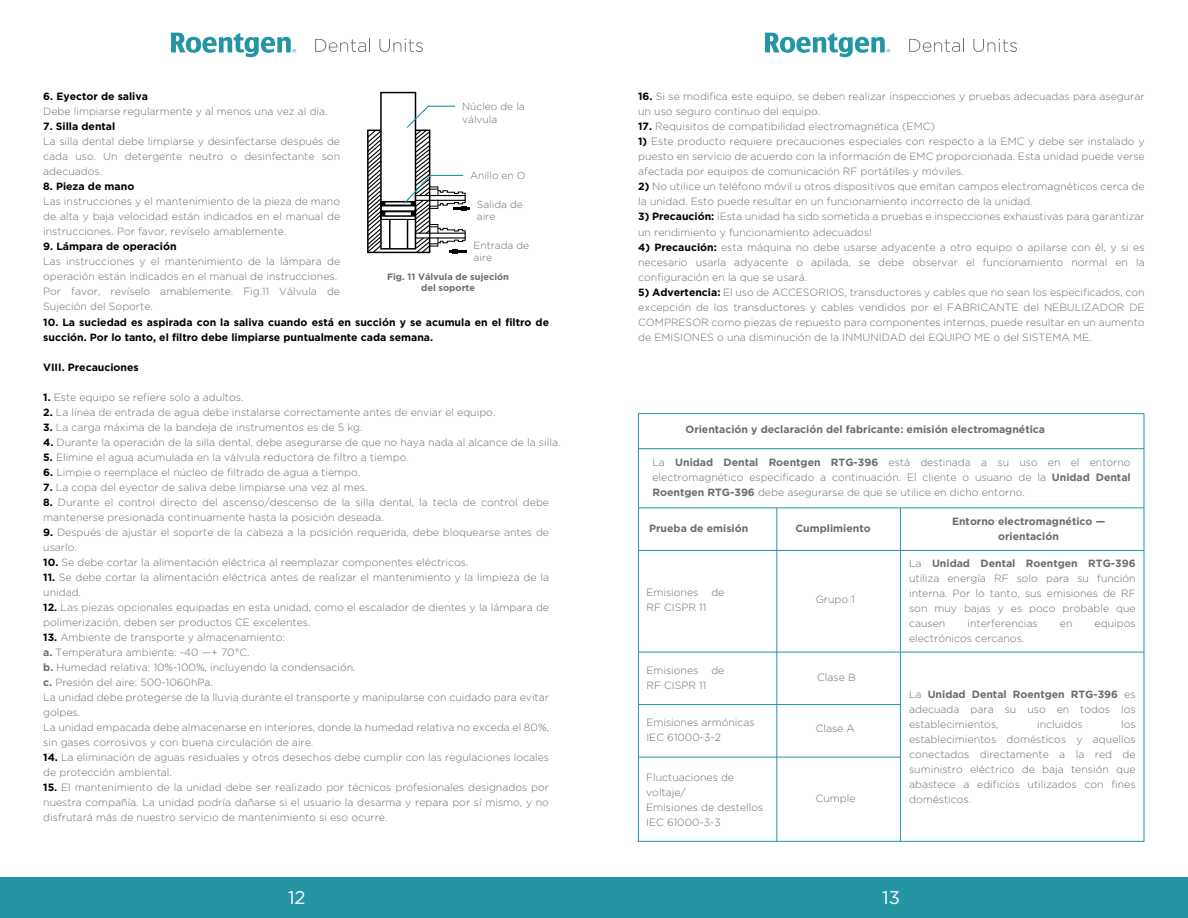
<style>
.page{position:relative;width:1188px;height:918px;background:#fff}
.page>*{position:absolute;margin:0;border:0;box-sizing:border-box;transform-origin:0 0}
.t1{font:18.45px "Gotham HTF";color:#fff}
.t2{font:300 10.5px/15px "Gotham HTF";color:#696d71}
.t3{font:700 10.5px/15px "Gotham HTF";color:#000001}
.t4{font:700 10.5px/15px "Gotham HTF";color:#696d71;text-align:center}
.t5{font:300 10.2px/12.3px "Gotham HTF";color:#696d71}
.t6{font:700 9.3px/11.2px "Gotham HTF";color:#696d71;text-align:center}
.s1{font-weight:700;color:#000001}
.s2{font-weight:700}
</style>
<div class="page">
<div style="left:0;top:878px;width:1188px;height:40px;background:#2495a5"></div>
<hr style="left:639px;top:448px;width:505px;height:1px;background:#2495a5">
<hr style="left:776px;top:508px;width:1px;height:333px;background:#2495a5">
<hr style="left:900px;top:508px;width:1px;height:333px;background:#2495a5">
<hr style="left:639px;top:507px;width:505px;height:1px;background:#2495a5">
<hr style="left:639px;top:550px;width:505px;height:1px;background:#2495a5">
<hr style="left:638px;top:652px;width:506px;height:1px;background:#2495a5">
<hr style="left:638px;top:704px;width:262px;height:1px;background:#2495a5">
<hr style="left:638px;top:757px;width:262px;height:1px;background:#2495a5">
<div style="left:380px;top:92px;width:36px;height:158px;border:2px solid #000001"></div>
<svg style="left:367px;top:105px;width:103px;height:149px"></svg>
<svg style="left:171px;top:33px;width:125px;height:24px"></svg>
<svg style="left:315px;top:38px;width:55px;height:14px"></svg>
<svg style="left:379px;top:39px;width:44px;height:13px"></svg>
<svg style="left:765px;top:33px;width:125px;height:24px"></svg>
<svg style="left:909px;top:38px;width:55px;height:14px"></svg>
<svg style="left:973px;top:39px;width:44px;height:13px"></svg>
<p class="t3" style="left:43px;top:89px;width:106px">6. Eyector de saliva</p>
<p class="t2" style="left:43px;top:104px;width:286px">Debe limpiarse regularmente y al menos una vez al día.</p>
<p class="t3" style="left:43px;top:119px;width:74px">7. Silla dental</p>
<p class="t2" style="left:43px;top:134px;width:298px;text-align:justify">La silla dental debe limpiarse y desinfectarse después de cada uso. Un detergente neutro o desinfectante son adecuados.</p>
<p class="t3" style="left:43px;top:179px;width:93px">8. Pieza de mano</p>
<p class="t2" style="left:43px;top:194px;width:298px;text-align:justify">Las instrucciones y el mantenimiento de la pieza de mano de alta y baja velocidad están indicados en el manual de instrucciones. Por favor, revíselo amablemente.</p>
<p class="t3" style="left:43px;top:239px;width:135px">9. Lámpara de operación</p>
<p class="t2" style="left:43px;top:254px;width:298px">Las instrucciones y el mantenimiento de la lámpara de operación están indicados en el manual de instrucciones.<br>Por favor, revíselo amablemente. Fig.11 Válvula de Sujeción del Soporte.</p>
<p class="t3" style="left:43px;top:314px;width:507px">10. La suciedad es aspirada con la saliva cuando está en succión y se acumula en el filtro de succión. Por lo tanto, el filtro debe limpiarse puntualmente cada semana.</p>
<p class="t3" style="left:43px;top:359px;width:97px">VIII. Precauciones</p>
<p class="t2" style="left:43px;top:389px;width:202px"><span class="s1">1.</span> Este equipo se refiere solo a adultos.</p>
<p class="t2" style="left:43px;top:404px;width:454px"><span class="s1">2.</span> La línea de entrada de agua debe instalarse correctamente antes de enviar el equipo.</p>
<p class="t2" style="left:43px;top:419px;width:321px"><span class="s1">3.</span> La carga máxima de la bandeja de instrumentos es de 5 kg.</p>
<p class="t2" style="left:43px;top:434px;width:519px"><span class="s1">4.</span> Durante la operación de la silla dental, debe asegurarse de que no haya nada al alcance de la silla.</p>
<p class="t2" style="left:43px;top:449px;width:367px"><span class="s1">5.</span> Elimine el agua acumulada en la válvula reductora de filtro a tiempo.</p>
<p class="t2" style="left:43px;top:464px;width:319px"><span class="s1">6.</span> Limpie o reemplace el núcleo de filtrado de agua a tiempo.</p>
<p class="t2" style="left:43px;top:479px;width:326px"><span class="s1">7.</span> La copa del eyector de saliva debe limpiarse una vez al mes.</p>
<p class="t2" style="left:43px;top:494px;width:507px"><span class="s1">8.</span> Durante el control directo del ascenso/descenso de la silla dental, la tecla de control debe mantenerse presionada continuamente hasta la posición deseada.</p>
<p class="t2" style="left:43px;top:525px;width:507px"><span class="s1">9.</span> Después de ajustar el soporte de la cabeza a la posición requerida, debe bloquearse antes de usarlo.</p>
<p class="t2" style="left:43px;top:555px;width:427px"><span class="s1">10.</span> Se debe cortar la alimentación eléctrica al reemplazar componentes eléctricos.</p>
<p class="t2" style="left:43px;top:570px;width:507px"><span class="s1">11.</span> Se debe cortar la alimentación eléctrica antes de realizar el mantenimiento y la limpieza de la unidad.</p>
<p class="t2" style="left:43px;top:600px;width:507px"><span class="s1">12.</span> Las piezas opcionales equipadas en esta unidad, como el escalador de dientes y la lámpara de polimerización, deben ser productos CE excelentes.</p>
<p class="t2" style="left:43px;top:630px;width:507px"><span class="s1">13.</span> Ambiente de transporte y almacenamiento:<br><span class="s2">a.</span> Temperatura ambiente: -40 —+ 70°C.<br><span class="s2">b.</span> Humedad relativa: 10%-100%, incluyendo la condensación.<br><span class="s2">c.</span> Presión del aire: 500-1060hPa.<br>La unidad debe protegerse de la lluvia durante el transporte y manipularse con cuidado para evitar golpes.<br>La unidad empacada debe almacenarse en interiores, donde la humedad relativa no exceda el 80%, sin gases corrosivos y con buena circulación de aire.</p>
<p class="t2" style="left:43px;top:750px;width:507px"><span class="s1">14.</span> La eliminación de aguas residuales y otros desechos debe cumplir con las regulaciones locales de protección ambiental.</p>
<p class="t2" style="left:43px;top:780px;width:507px;text-align:justify"><span class="s1">15.</span> El mantenimiento de la unidad debe ser realizado por técnicos profesionales designados por nuestra compañía. La unidad podría dañarse si el usuario la desarma y repara por sí mismo, y no disfrutará más de nuestro servicio de mantenimiento si eso ocurre.</p>
<p class="t5" style="left:462px;top:100px;width:64px">Núcleo de la válvula</p>
<p class="t5" style="left:470px;top:169px;width:57px">Anillo en O</p>
<p class="t5" style="left:477px;top:198px;width:47px">Salida de aire</p>
<p class="t5" style="left:474px;top:239px;width:57px">Entrada de aire</p>
<p class="t6" style="left:387px;top:271px;width:123px">Fig. 11 Válvula de sujeción del soporte</p>
<p class="t2" style="left:638px;top:89px;width:508px"><span class="s1">16.</span> Si se modifica este equipo, se deben realizar inspecciones y pruebas adecuadas para asegurar un uso seguro continuo del equipo.</p>
<p class="t2" style="left:638px;top:119px;width:298px"><span class="s1">17.</span> Requisitos de compatibilidad electromagnética (EMC)</p>
<p class="t2" style="left:638px;top:134px;width:508px;text-align:justify"><span class="s1">1)</span> Este producto requiere precauciones especiales con respecto a la EMC y debe ser instalado y puesto en servicio de acuerdo con la información de EMC proporcionada. Esta unidad puede verse afectada por equipos de comunicación RF portátiles y móviles.</p>
<p class="t2" style="left:638px;top:179px;width:508px"><span class="s1">2)</span> No utilice un teléfono móvil u otros dispositivos que emitan campos electromagnéticos cerca de la unidad. Esto puede resultar en un funcionamiento incorrecto de la unidad.</p>
<p class="t2" style="left:638px;top:209px;width:508px"><span class="s1">3) Precaución:</span> ¡Esta unidad ha sido sometida a pruebas e inspecciones exhaustivas para garantizar un rendimiento y funcionamiento adecuados!</p>
<p class="t2" style="left:638px;top:239px;width:508px;text-align:justify"><span class="s1">4) Precaución:</span> esta máquina no debe usarse adyacente a otro equipo o apilarse con él, y si es necesario usarla adyacente o apilada, se debe observar el funcionamiento normal en la configuración en la que se usará.</p>
<p class="t2" style="left:638px;top:284px;width:508px;text-align:justify"><span class="s1">5) Advertencia:</span> El uso de ACCESORIOS, transductores y cables que no sean los especificados, con excepción de los transductores y cables vendidos por el FABRICANTE del NEBULIZADOR DE COMPRESOR como piezas de repuesto para componentes internos, puede resultar en un aumento de EMISIONES o una disminución de la INMUNIDAD del EQUIPO ME o del SISTEMA ME.</p>
<p class="t4" style="left:685px;top:422px;width:361px">Orientación y declaración del fabricante: emisión electromagnética</p>
<p class="t2" style="left:652px;top:455px;width:480px;text-align:justify">La <span class="s2">Unidad Dental Roentgen RTG-396</span> está destinada a su uso en el entorno electromagnético especificado a continuación. El cliente o usuario de la <span class="s2">Unidad Dental Roentgen RTG-396</span> debe asegurarse de que se utilice en dicho entorno.</p>
<p class="t4" style="left:649px;top:521px;width:101px">Prueba de emisión</p>
<p class="t4" style="left:796px;top:521px;width:77px">Cumplimiento</p>
<p class="t4" style="left:952px;top:513px;width:155px">Entorno electromagnético — orientación</p>
<p class="t2" style="left:646px;top:584px;width:79px">Emisiones de<br>RF CISPR 11</p>
<p class="t2" style="left:816px;top:592px;width:41px">Grupo 1</p>
<p class="t2" style="left:646px;top:662px;width:79px">Emisiones de<br>RF CISPR 11</p>
<p class="t2" style="left:817px;top:670px;width:40px">Clase B</p>
<p class="t2" style="left:646px;top:715px;width:110px">Emisiones armónicas<br>IEC 61000-3-2</p>
<p class="t2" style="left:816px;top:721px;width:41px">Clase A</p>
<p class="t2" style="left:646px;top:769px;width:119px">Fluctuaciones de voltaje/<br>Emisiones de destellos<br>IEC 61000-3-3</p>
<p class="t2" style="left:816px;top:790px;width:41px">Cumple</p>
<p class="t2" style="left:909px;top:556px;width:228px;text-align:justify">La <span class="s2">Unidad Dental Roentgen RTG-396 </span>utiliza energía RF solo para su función interna. Por lo tanto, sus emisiones de RF son muy bajas y es poco probable que causen</p>
<p class="t2" style="left:968px;top:616px;width:72px">interferencias</p>
<p class="t2" style="left:1060px;top:616px;width:14px">en</p>
<p class="t2" style="left:1095px;top:616px;width:42px">equipos</p>
<p class="t2" style="left:909px;top:631px;width:117px">electrónicos cercanos.</p>
<p class="t2" style="left:909px;top:686px;width:228px;text-align:justify">La <span class="s2">Unidad Dental Roentgen RTG-396</span> es adecuada para su uso en todos los establecimientos,</p>
<p class="t2" style="left:909px;top:716px;width:228px;text-align:justify;text-indent:212px">los establecimientos domésticos y aquellos conectados directamente a la red de suministro eléctrico de baja tensión que abastece a edificios utilizados con fines domésticos.</p>
<p class="t2" style="left:1037px;top:716px;width:47px">incluidos</p>
<h1 class="t1" style="left:288px;top:887px;width:19px">12</h1>
<h1 class="t1" style="left:882px;top:887px;width:19px">13</h1>
</div>
